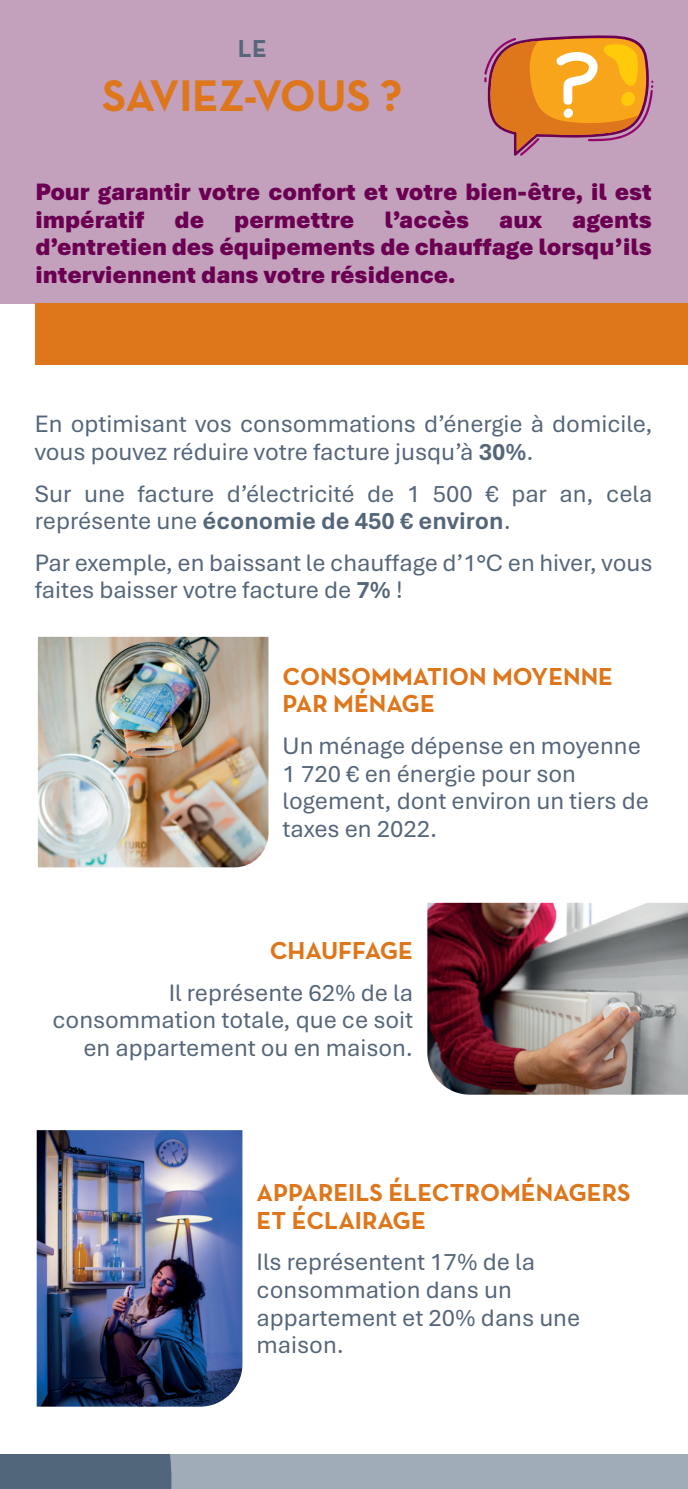
<style>
.page{position:relative;width:688px;height:1489px;background:#fff}
.page>*{position:absolute;margin:0;border:0;box-sizing:border-box;transform-origin:0 0}
.t1{font:700 45px "Neutra Text TF";letter-spacing:-.01em;color:#de761b}
.t2{font:25px/27.5px "Aptos";color:#55667a}
.t3{font:900 25px/27.5px "Aptos";color:#6b0052;text-align:justify}
.t4{font:700 25px/27.5px "Neutra Text";color:#de761b}
.t5{font:700 25px "Neutra Text TF";color:#56667b}
.s1{font-weight:700}
</style>
<div class="page">
<div style="left:0;top:0;width:687px;height:304px;background:#c3a1bc"></div>
<div style="left:0;top:1452px;width:687px;height:36px;background:#a0acb7"></div>
<div style="left:0;top:1453px;width:171px;height:35px;background:#52667b"></div>
<div style="left:0;top:1362px;width:687px;height:91px;background:#fff"></div>
<div style="left:35px;top:304px;width:652px;height:61px;background:#de761b"></div>
<svg style="left:484px;top:35px;width:169px;height:121px"></svg>
<img style="left:427px;top:902px;width:260px;height:192px">
<img style="left:37px;top:1130px;width:205px;height:276px">
<img style="left:38px;top:636px;width:230px;height:231px">
<p class="t5" style="left:238px;top:33px;width:30px">LE</p>
<h1 class="t1" style="left:102px;top:68px;width:302px">SAVIEZ-VOUS ?</h1>
<p class="t3" style="left:35px;top:177px;width:617px">Pour garantir votre confort et votre bien-être, il est impératif de permettre l’accès aux agents d’entretien des équipements de chauffage lorsqu’ils interviennent dans votre résidence.</p>
<p class="t2" style="left:35px;top:409px;width:619px">En optimisant vos consommations d’énergie à domicile, vous pouvez réduire votre facture jusqu’à <span class="s1">30%</span>.</p>
<p class="t2" style="left:35px;top:478px;width:619px">Sur une facture d’électricité de 1 500 € par an, cela représente une <span class="s1">économie de 450 € environ</span>.</p>
<p class="t2" style="left:35px;top:548px;width:619px">Par exemple, en baissant le chauffage d’1°C en hiver, vous faites baisser votre facture de <span class="s1">7%</span> !</p>
<p class="t4" style="left:282px;top:662px;width:332px">CONSOMMATION MOYENNE<br>PAR MÉNAGE</p>
<p class="t2" style="left:282px;top:731px;width:368px">Un ménage dépense en moyenne<br>1 720 € en énergie pour son logement, dont environ un tiers de taxes en 2022.</p>
<p class="t4" style="left:269px;top:936px;width:145px">CHAUFFAGE</p>
<p class="t2" style="left:52px;top:977px;width:362px;text-align:right">Il représente 62% de la consommation totale, que ce soit en appartement ou en maison.</p>
<p class="t4" style="left:256px;top:1178px;width:375px">APPAREILS ÉLECTROMÉNAGERS<br>ET ÉCLAIRAGE</p>
<p class="t2" style="left:256px;top:1247px;width:325px">Ils représentent 17% de la consommation dans un appartement et 20% dans une maison.</p>
</div>
